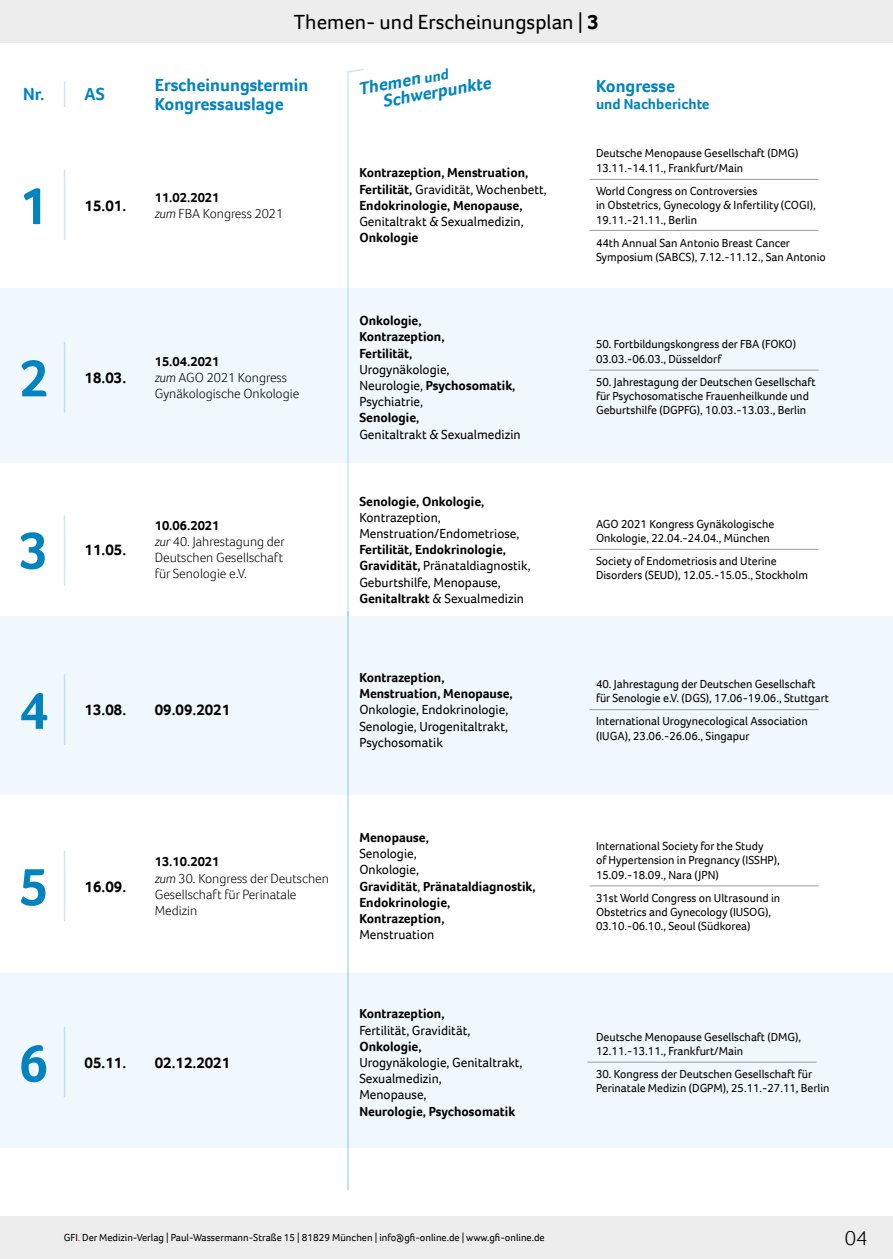
<style>
.page{position:relative;width:893px;height:1259px;background:#fff}
.page>*{position:absolute;margin:0;border:0;box-sizing:border-box;transform-origin:0 0}
.t1{font:700 54px "Foco";color:#0083be}
.t2{font:21px "Foco";color:#000}
.t3{font:300 21px "Foco";color:#000}
.t4{font:700 18px/19.5px "Foco";color:#0083be}
.t5{font:italic 700 18px/16.5px "Foco";color:#0083be}
.t6{font:700 15.75px "Foco";color:#000}
.t7{font:700 15px "Foco";color:#0083be}
.t8{font:13.5px/16.2px "Foco";color:#000}
.t9{font:700 13.5px/16.2px "Foco";color:#000}
.t10{font:300 13.5px/16.2px "Foco";color:#000}
.t11{font:12px/14.4px "Foco";color:#000}
.t12{font:10.5px "Foco";color:#000}
.s1{font-weight:700}
.s2{font-size:15px}
.s3{font-style:italic}
.s4{font-weight:400}
.s5{color:#d42238}
</style>
<div class="page">
<div style="left:0;top:288px;width:893px;height:175px;background:#f0f7fd"></div>
<svg style="left:64px;top:81px;width:1px;height:26px"></svg>
<svg style="left:349px;top:68px;width:15px;height:5px"></svg>
<hr style="left:347px;top:71px;width:2px;height:580px;background:#0083be">
<hr style="left:64px;top:342px;width:1px;height:70px;background:#0083be">
<hr style="left:589px;top:370px;width:230px;height:1px;background:#9d9d9c">
<hr style="left:64px;top:515px;width:1px;height:71px;background:#0083be">
<hr style="left:589px;top:549px;width:230px;height:1px;background:#9d9d9c">
<hr style="left:64px;top:170px;width:1px;height:70px;background:#0083be">
<hr style="left:589px;top:179px;width:230px;height:1px;background:#9d9d9c">
<hr style="left:589px;top:230px;width:230px;height:1px;background:#9d9d9c">
<div style="left:0;top:0;width:893px;height:43px;background:#ededed"></div>
<div style="left:0;top:973px;width:893px;height:174px;background:#f0f7fd"></div>
<div style="left:0;top:617px;width:893px;height:178px;background:#f0f7fd"></div>
<div style="left:0;top:1216px;width:893px;height:43px;background:#ededed"></div>
<hr style="left:347px;top:611px;width:2px;height:579px;background:#0083be">
<hr style="left:64px;top:674px;width:1px;height:71px;background:#0083be">
<hr style="left:589px;top:709px;width:230px;height:1px;background:#9d9d9c">
<hr style="left:64px;top:850px;width:1px;height:71px;background:#0083be">
<hr style="left:589px;top:885px;width:230px;height:1px;background:#9d9d9c">
<hr style="left:64px;top:1027px;width:1px;height:70px;background:#0083be">
<hr style="left:587px;top:1062px;width:229px;height:1px;background:#9d9d9c">
<h2 class="t2" style="left:294px;top:8px;width:307px">Themen- und Erscheinungsplan | <span class="s1">3</span></h2>
<h3 class="t4" style="left:23px;top:84px;width:83px">Nr. AS</h3>
<h3 class="t4" style="left:155px;top:75px;width:155px">Erscheinungstermin<br>Kongressauslage</h3>
<h3 class="t5" style="left:378px;top:77px;width:111px;text-indent:-22px;rotate:-10deg">Themen <span class="s2">und<br></span>Schwerpunkte</h3>
<h3 class="t4" style="left:596px;top:76px;width:81px">Kongresse</h3>
<p class="t7" style="left:596px;top:94px;width:115px">und Nachberichte</p>
<h1 class="t1" style="left:19px;top:170px;width:31px">1</h1>
<p class="t10" style="left:155px;top:189px;width:130px"><span class="s1">11.02.2021<br></span><span class="s3">zum</span> FBA Kongress 2021</p>
<h3 class="t6" style="left:85px;top:195px;width:43px">15.01.</h3>
<h1 class="t1" style="left:19px;top:342px;width:31px">2</h1>
<p class="t10" style="left:155px;top:353px;width:146px"><span class="s1">15.04.2021<br></span><span class="s3">zum</span> AGO 2021 Kongress<br>Gynäkologische Onkologie</p>
<h3 class="t6" style="left:85px;top:367px;width:43px">18.03.</h3>
<h1 class="t1" style="left:19px;top:514px;width:31px">3</h1>
<p class="t10" style="left:155px;top:517px;width:132px"><span class="s1">10.06.2021<br></span><span class="s3">zur</span> 40. Jahrestagung der<br>Deutschen Gesellschaft für Senologie e.V.</p>
<h3 class="t6" style="left:85px;top:539px;width:43px">11.05.</h3>
<h1 class="t1" style="left:19px;top:675px;width:31px">4</h1>
<h3 class="t6" style="left:85px;top:699px;width:43px">13.08.</h3>
<h3 class="t6" style="left:155px;top:699px;width:77px">09.09.2021</h3>
<p class="t9" style="left:359px;top:164px;width:189px">Kontrazeption, Menstruation,<br>Fertilität, <span class="s4">Gravidität, Wochenbett,<br></span>Endokrinologie, Menopause,</p>
<p class="t8" style="left:359px;top:213px;width:166px">Genitaltrakt &amp; Sexualmedizin,</p>
<p class="t9" style="left:359px;top:229px;width:61px">Onkologie</p>
<p class="t9" style="left:359px;top:312px;width:87px">Onkologie,<br>Kontrazeption,<br>Fertilität,</p>
<p class="t8" style="left:359px;top:361px;width:158px">Urogynäkologie,<br>Neurologie, <span class="s1">Psychosomatik,<br></span>Psychiatrie,</p>
<p class="t9" style="left:359px;top:410px;width:62px">Senologie,</p>
<p class="t8" style="left:359px;top:426px;width:163px">Genitaltrakt &amp; Sexualmedizin</p>
<p class="t9" style="left:359px;top:493px;width:126px">Senologie, Onkologie,</p>
<p class="t8" style="left:359px;top:509px;width:162px">Kontrazeption,<br>Menstruation/Endometriose,</p>
<p class="t8" style="left:359px;top:541px;width:173px"><span class="s1">Fertilität, Endokrinologie,<br>Gravidität,</span> Pränataldiagnostik,<br>Geburtshilfe, Menopause,<br><span class="s1">Genitaltrakt</span> &amp; Sexualmedizin</p>
<p class="t9" style="left:359px;top:669px;width:155px">Kontrazeption,<br>Menstruation, Menopause,</p>
<p class="t8" style="left:359px;top:701px;width:150px;text-align:justify">Onkologie, Endokrinologie, Senologie, Urogenitaltrakt, Psychosomatik</p>
<h1 class="t1" style="left:19px;top:851px;width:31px">5</h1>
<h1 class="t1" style="left:19px;top:1027px;width:31px">6</h1>
<h3 class="t6" style="left:85px;top:875px;width:43px">16.09.</h3>
<p class="t10" style="left:155px;top:853px;width:176px"><span class="s1">13.10.2021<br></span><span class="s3">zum</span> 30. Kongress der Deutschen<br>Gesellschaft für Perinatale<br>Medizin</p>
<h3 class="t6" style="left:85px;top:1052px;width:43px">05.11.</h3>
<h3 class="t6" style="left:155px;top:1052px;width:77px">02.12.2021</h3>
<p class="t9" style="left:359px;top:829px;width:71px">Menopause,</p>
<p class="t9" style="left:359px;top:845px;width:178px"><span class="s4">Senologie,<br>Onkologie,<br></span>Gravidität<span class="s4">,</span> Pränataldiagnostik,<br>Endokrinologie,<br>Kontrazeption,</p>
<p class="t8" style="left:359px;top:926px;width:76px">Menstruation</p>
<p class="t9" style="left:359px;top:1005px;width:87px">Kontrazeption,</p>
<p class="t8" style="left:359px;top:1021px;width:113px">Fertilität, Gravidität,</p>
<p class="t9" style="left:359px;top:1038px;width:64px">Onkologie,</p>
<p class="t8" style="left:359px;top:1054px;width:165px">Urogynäkologie, Genitaltrakt,<br>Sexualmedizin,<br>Menopause,</p>
<p class="t9" style="left:359px;top:1102px;width:157px">Neurologie, Psychosomatik</p>
<p class="t11" style="left:596px;top:146px;width:204px">Deutsche Menopause Gesellschaft (DMG)<br>13.11.-14.11., Frankfurt/Main</p>
<p class="t11" style="left:596px;top:183px;width:221px">World Congress on Controversies<br>in Obstetrics, Gynecology &amp; Infertility (COGI),<br>19.11.-21.11., Berlin</p>
<p class="t11" style="left:596px;top:235px;width:231px">44th Annual San Antonio Breast Cancer<br>Symposium (SABCS), 7.12.-11.12., San Antonio</p>
<p class="t11" style="left:596px;top:337px;width:202px">50. Fortbildungskongress der FBA (FOKO)<br>03.03.-06.03., Düsseldorf</p>
<p class="t11" style="left:596px;top:374px;width:221px">50. Jahrestagung der Deutschen Gesellschaft für Psychosomatische Frauenheilkunde und<br>Geburtshilfe (DGPFG), 10.03.-13.03., Berlin</p>
<p class="t11" style="left:596px;top:516px;width:180px">AGO 2021 Kongress Gynäkologische<br>Onkologie, 22.04.-24.04., München</p>
<p class="t11" style="left:596px;top:554px;width:213px">Society of Endometriosis and Uterine<br>Disorders (SEUD), 12.05.-15.05., Stockholm</p>
<p class="t11" style="left:596px;top:676px;width:235px">40. Jahrestagung der Deutschen Gesellschaft für Senologie e.V. (DGS), 17.06-19.06., Stuttgart</p>
<p class="t11" style="left:596px;top:714px;width:213px">International Urogynecological Association (IUGA), 23.06.-26.06., Singapur</p>
<p class="t11" style="left:596px;top:838px;width:185px">International Society for the Study<br>of Hypertension in Pregnancy (ISSHP),<br>15.09.-18.09., Nara (JPN)</p>
<p class="t11" style="left:596px;top:890px;width:186px">31st World Congress on Ultrasound in<br>Obstetrics and Gynecology (IUSOG),<br>03.10.-06.10., Seoul (Südkorea)</p>
<p class="t11" style="left:596px;top:1029px;width:207px">Deutsche Menopause Gesellschaft (DMG),<br>12.11.-13.11., Frankfurt/Main</p>
<p class="t11" style="left:596px;top:1066px;width:235px">30. Kongress der Deutschen Gesellschaft für<br>Perinatale Medizin (DGPM), 25.11.-27.11, Berlin</p>
<p class="t12" style="left:64px;top:1230px;width:482px">GFI<span class="s5">.</span> Der Medizin-Verlag | Paul-Wassermann-Straße 15 | 81829 München | info@gfi-online.de | www.gfi-online.de</p>
<h2 class="t3" style="left:845px;top:1224px;width:24px">04</h2>
</div>
